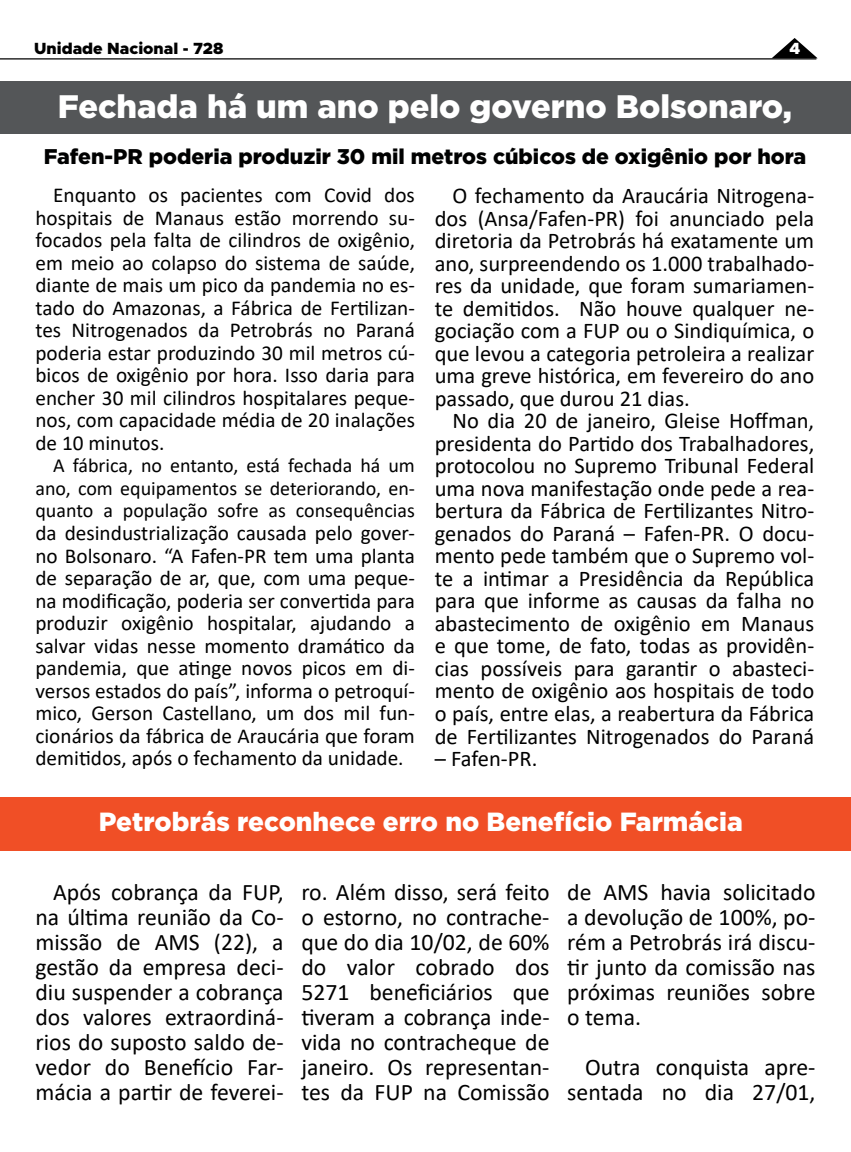
<style>
.page{position:relative;width:851px;height:1152px;background:#fff}
.page>*{position:absolute;margin:0;border:0;box-sizing:border-box;transform-origin:0 0}
.t1{font:900 32.5px "Gotham";color:#fff}
.t2{font:900 26.25px "Gotham";color:#fff}
.t3{font:23.75px/25px "Calibri";color:#000;text-align:justify}
.t4{font:22.5px/22.5px "Calibri";color:#000101;text-align:justify}
.t5{font:21.25px/22.5px "Calibri";color:#000101;text-align:justify}
.t6{font:900 21.25px "Gotham";color:#000101}
.t7{font:20px/22.5px "Calibri";color:#000101;text-align:justify}
.t8{font:900 16.25px "Metropolis";color:#000}
.t9{font:900 16.25px "Metropolis";color:#fff}
</style>
<div class="page">
<div style="left:0;top:81px;width:850px;height:53px;background:#545658"></div>
<svg style="left:772px;top:38px;width:45px;height:20px"></svg>
<hr style="left:0;top:58px;width:816px;height:1px;background:#000">
<div style="left:0;top:797px;width:850px;height:54px;background:#f04f26"></div>
<p class="t8" style="left:34px;top:38px;width:191px">Unidade Nacional - 728</p>
<p class="t9" style="left:789px;top:38px;width:12px">4</p>
<h1 class="t1" style="left:58px;top:87px;width:735px">Fechada há um ano pelo governo Bolsonaro,</h1>
<p class="t6" style="left:44px;top:145px;width:763px">Fafen-PR poderia produzir 30 mil metros cúbicos de oxigênio por hora</p>
<p class="t5" style="left:35px;top:183px;width:381px;text-indent:18px">Enquanto os pacientes com Covid dos hospitais de Manaus estão morrendo su&shy;focados pela falta de cilindros de oxigênio, em meio ao colapso do sistema de saúde, diante de mais um pico da pandemia no es&shy;tado do Amazonas, a Fábrica de Fertilizan&shy;tes Nitrogenados da Petrobrás no Paraná poderia estar produzindo 30 mil metros cú&shy;bicos de oxigênio por hora. Isso daria para encher 30 mil cilindros hospitalares peque&shy;nos, com capacidade média de 20 inalações de 10 minutos.</p>
<p class="t7" style="left:35px;top:454px;width:381px;text-indent:18px">A fábrica, no entanto, está fechada há um ano, com equipamentos se deteriorando, en&shy;quanto a população sofre as consequências</p>
<p class="t5" style="left:35px;top:521px;width:381px">da desindustrialização causada pelo gover&shy;no Bolsonaro. “A Fafen-PR tem uma planta de separação de ar, que, com uma peque&shy;na modificação, poderia ser convertida para produzir oxigênio hospitalar, ajudando a salvar vidas nesse momento dramático da pandemia, que atinge novos picos em di&shy;versos estados do país”, informa o petroquí&shy;mico, Gerson Castellano, um dos mil fun&shy;cionários da fábrica de Araucária que foram demitidos, após o fechamento da unidade.</p>
<p class="t4" style="left:434px;top:184px;width:381px;text-indent:18px">O fechamento da Araucária Nitrogena&shy;dos (Ansa/Fafen-PR) foi anunciado pela diretoria da Petrobrás há exatamente um ano, surpreendendo os 1.000 trabalhado&shy;res da unidade, que foram sumariamen&shy;te demitidos. Não houve qualquer ne&shy;gociação com a FUP ou o Sindiquímica, o que levou a categoria petroleira a realizar uma greve histórica, em fevereiro do ano passado, que durou 21 dias.</p>
<p class="t4" style="left:434px;top:409px;width:381px;text-indent:18px">No dia 20 de janeiro, Gleise Hoffman, presidenta do Partido dos Trabalhadores, protocolou no Supremo Tribunal Federal uma nova manifestação onde pede a rea&shy;bertura da Fábrica de Fertilizantes Nitro&shy;genados do Paraná – Fafen-PR. O docu&shy;mento pede também que o Supremo vol&shy;te a intimar a Presidência da República para que informe as causas da falha no abastecimento de oxigênio em Manaus e que tome, de fato, todas as providên&shy;cias possíveis para garantir o abasteci&shy;mento de oxigênio aos hospitais de todo o país, entre elas, a reabertura da Fábrica de Fertilizantes Nitrogenados do Paraná</p>
<p class="t4" style="left:434px;top:746px;width:104px">– Fafen-PR.</p>
<p class="t2" style="left:99px;top:807px;width:645px">Petrobrás reconhece erro no Benefício Farmácia</p>
<p class="t3" style="left:35px;top:878px;width:250px;text-indent:18px">Após cobrança da FUP, na última reunião da Co&shy;missão de AMS (22), a gestão da empresa deci&shy;diu suspender a cobrança dos valores extraordiná&shy;rios do suposto saldo de&shy;vedor do Benefício Far&shy;mácia a partir de feverei-</p>
<p class="t3" style="left:301px;top:878px;width:250px">ro. Além disso, será feito o estorno, no contrache&shy;que do dia 10/02, de 60% do valor cobrado dos 5271 beneficiários que tiveram a cobrança inde&shy;vida no contracheque de janeiro. Os representan&shy;tes da FUP na Comissão</p>
<p class="t3" style="left:567px;top:878px;width:250px">de AMS havia solicitado a devolução de 100%, po&shy;rém a Petrobrás irá discu&shy;tir junto da comissão nas próximas reuniões sobre o tema.</p>
<p class="t3" style="left:567px;top:1053px;width:250px;text-align:right">Outra conquista apre&shy;sentada no dia 27/01,</p>
</div>
